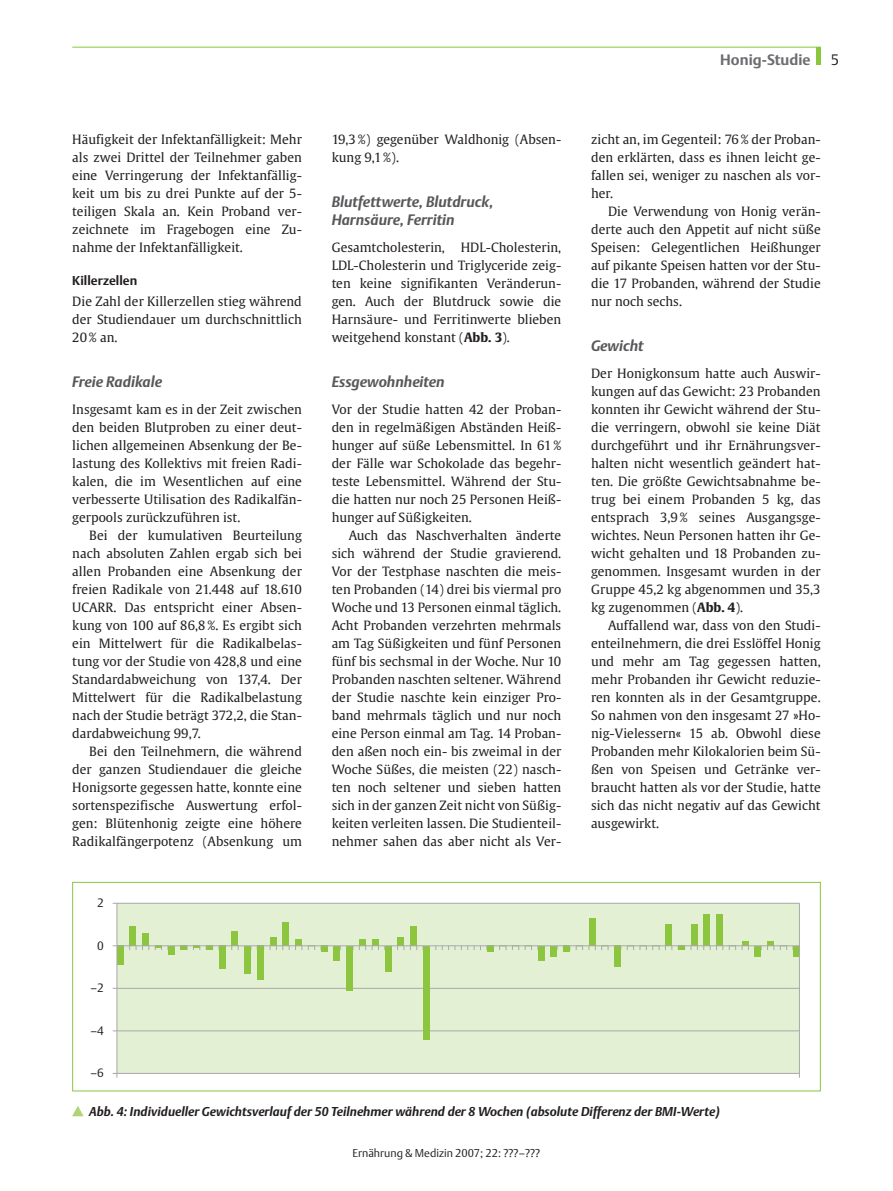
<style>
.page{position:relative;width:893px;height:1191px;background:#fff}
.page>*{position:absolute;margin:0;border:0;box-sizing:border-box;transform-origin:0 0}
.t1{font:italic 700 15px/18px "Thieme Argo One";color:#57585a}
.t2{font:700 15px "Thieme Argo One";letter-spacing:.005em;color:#6c6d70}
.t3{font:15px "Thieme Argo One";color:#231f20}
.t4{font:12.75px/18px "Thieme Gulliver";letter-spacing:.005em;color:#231f20;text-align:justify}
.t5{font:italic 700 12.75px "Thieme Argo One";color:#231f20}
.t6{font:700 12.75px "Thieme Argo One";letter-spacing:.005em;color:#231f20}
.t7{font:12px "Thieme Argo One";color:#231f20}
.t8{font:11.25px "Thieme Argo One";color:#231f20}
.s1{font-weight:700}
</style>
<div class="page">
<div style="left:816px;top:47px;width:5px;height:18px;background:#8bc63e"></div>
<hr style="left:72px;top:47px;width:749px;height:1px;background:#8bc63e">
<div style="left:117px;top:903px;width:682px;height:170px;background:#e4f0d4"></div>
<div style="left:72px;top:882px;width:749px;height:209px;border:1px solid #8bc63e"></div>
<hr style="left:113px;top:903px;width:686px;height:1px;background:#a8a9ad">
<hr style="left:113px;top:988px;width:686px;height:1px;background:#a8a9ad">
<hr style="left:113px;top:1030px;width:686px;height:1px;background:#a8a9ad">
<hr style="left:113px;top:1073px;width:686px;height:1px;background:#a8a9ad">
<svg style="left:123px;top:946px;width:7px;height:4px"></svg>
<svg style="left:136px;top:946px;width:13px;height:4px"></svg>
<svg style="left:225px;top:946px;width:7px;height:4px"></svg>
<svg style="left:270px;top:946px;width:13px;height:4px"></svg>
<svg style="left:327px;top:946px;width:7px;height:4px"></svg>
<svg style="left:340px;top:946px;width:7px;height:4px"></svg>
<svg style="left:353px;top:946px;width:13px;height:4px"></svg>
<svg style="left:391px;top:946px;width:7px;height:4px"></svg>
<svg style="left:404px;top:946px;width:13px;height:4px"></svg>
<svg style="left:429px;top:946px;width:7px;height:4px"></svg>
<svg style="left:442px;top:946px;width:7px;height:4px"></svg>
<svg style="left:455px;top:946px;width:13px;height:4px"></svg>
<svg style="left:474px;top:946px;width:13px;height:4px"></svg>
<svg style="left:544px;top:946px;width:7px;height:4px"></svg>
<svg style="left:691px;top:946px;width:13px;height:4px"></svg>
<svg style="left:710px;top:946px;width:13px;height:4px"></svg>
<div style="left:117px;top:945px;width:6px;height:20px;background:#8bc63e"></div>
<div style="left:130px;top:926px;width:6px;height:19px;background:#8bc63e"></div>
<div style="left:142px;top:933px;width:7px;height:12px;background:#8bc63e"></div>
<svg style="left:155px;top:946px;width:7px;height:4px"></svg>
<div style="left:168px;top:945px;width:6px;height:9px;background:#8bc63e"></div>
<svg style="left:168px;top:946px;width:32px;height:4px"></svg>
<svg style="left:206px;top:946px;width:7px;height:4px"></svg>
<div style="left:219px;top:945px;width:6px;height:24px;background:#8bc63e"></div>
<div style="left:232px;top:931px;width:6px;height:14px;background:#8bc63e"></div>
<div style="left:244px;top:945px;width:7px;height:28px;background:#8bc63e"></div>
<div style="left:257px;top:945px;width:7px;height:34px;background:#8bc63e"></div>
<div style="left:270px;top:937px;width:6px;height:8px;background:#8bc63e"></div>
<div style="left:283px;top:922px;width:6px;height:23px;background:#8bc63e"></div>
<svg style="left:321px;top:946px;width:6px;height:6px"></svg>
<div style="left:334px;top:945px;width:6px;height:15px;background:#8bc63e"></div>
<div style="left:347px;top:945px;width:6px;height:45px;background:#8bc63e"></div>
<div style="left:359px;top:939px;width:7px;height:6px;background:#8bc63e"></div>
<svg style="left:372px;top:939px;width:13px;height:11px"></svg>
<div style="left:385px;top:945px;width:6px;height:26px;background:#8bc63e"></div>
<div style="left:398px;top:937px;width:6px;height:8px;background:#8bc63e"></div>
<div style="left:410px;top:926px;width:7px;height:19px;background:#8bc63e"></div>
<div style="left:793px;top:945px;width:6px;height:11px;background:#8bc63e"></div>
<svg style="left:761px;top:941px;width:13px;height:9px"></svg>
<div style="left:755px;top:945px;width:6px;height:11px;background:#8bc63e"></div>
<svg style="left:742px;top:941px;width:13px;height:9px"></svg>
<div style="left:716px;top:914px;width:7px;height:31px;background:#8bc63e"></div>
<div style="left:704px;top:914px;width:6px;height:31px;background:#8bc63e"></div>
<div style="left:691px;top:924px;width:6px;height:21px;background:#8bc63e"></div>
<svg style="left:678px;top:946px;width:7px;height:4px"></svg>
<div style="left:665px;top:924px;width:7px;height:21px;background:#8bc63e"></div>
<div style="left:614px;top:945px;width:7px;height:22px;background:#8bc63e"></div>
<div style="left:589px;top:918px;width:6px;height:27px;background:#8bc63e"></div>
<svg style="left:563px;top:946px;width:7px;height:6px"></svg>
<div style="left:551px;top:945px;width:6px;height:11px;background:#8bc63e"></div>
<div style="left:538px;top:945px;width:6px;height:15px;background:#8bc63e"></div>
<svg style="left:487px;top:946px;width:6px;height:6px"></svg>
<div style="left:423px;top:945px;width:6px;height:94px;background:#8bc63e"></div>
<svg style="left:289px;top:939px;width:26px;height:11px"></svg>
<svg style="left:493px;top:946px;width:26px;height:4px"></svg>
<svg style="left:525px;top:946px;width:13px;height:4px"></svg>
<svg style="left:576px;top:946px;width:7px;height:4px"></svg>
<svg style="left:589px;top:946px;width:32px;height:4px"></svg>
<svg style="left:627px;top:946px;width:7px;height:4px"></svg>
<svg style="left:640px;top:946px;width:32px;height:4px"></svg>
<svg style="left:729px;top:946px;width:7px;height:4px"></svg>
<svg style="left:780px;top:946px;width:7px;height:4px"></svg>
<hr style="left:113px;top:945px;width:686px;height:1px;background:#a8a9ad">
<hr style="left:799px;top:903px;width:1px;height:174px;background:#a8a9ad">
<hr style="left:117px;top:903px;width:1px;height:174px;background:#a8a9ad">
<p class="t4" style="left:72px;top:131px;width:231px">Häufigkeit der Infektanfälligkeit: Mehr als zwei Drittel der Teilnehmer gaben eine Verringerung der Infektanfällig&shy;keit um bis zu drei Punkte auf der 5- teiligen Skala an. Kein Proband ver&shy;zeichnete im Fragebogen eine Zu&shy;nahme der Infektanfälligkeit.</p>
<p class="t6" style="left:72px;top:273px;width:67px">Killerzellen</p>
<p class="t4" style="left:72px;top:293px;width:231px">Die Zahl der Killerzellen stieg während der Studiendauer um durchschnittlich 20% an.</p>
<p class="t1" style="left:72px;top:373px;width:91px">Freie Radikale</p>
<p class="t4" style="left:72px;top:401px;width:231px">Insgesamt kam es in der Zeit zwischen den beiden Blutproben zu einer deut&shy;lichen allgemeinen Absenkung der Be&shy;lastung des Kollektivs mit freien Radi&shy;kalen, die im Wesentlichen auf eine verbesserte Utilisation des Radikalfän&shy;gerpools zurückzuführen ist.</p>
<p class="t4" style="left:72px;top:527px;width:231px;text-indent:17px">Bei der kumulativen Beurteilung nach absoluten Zahlen ergab sich bei allen Probanden eine Absenkung der freien Radikale von 21.448 auf 18.610<br>UCARR. Das entspricht einer Absen&shy;kung von 100 auf 86,8%. Es ergibt sich ein Mittelwert für die Radikalbelas&shy;tung vor der Studie von 428,8 und eine Standardabweichung von 137,4. Der Mittelwert für die Radikalbelastung nach der Studie beträgt 372,2, die Stan&shy;dardabweichung 99,7.</p>
<p class="t4" style="left:72px;top:743px;width:231px;text-indent:17px">Bei den Teilnehmern, die während der ganzen Studiendauer die gleiche Honigsorte gegessen hatte, konnte eine sortenspezifische Auswertung erfol&shy;gen: Blütenhonig zeigte eine höhere Radikalfängerpotenz (Absenkung um</p>
<p class="t4" style="left:332px;top:131px;width:231px">19,3%) gegenüber Waldhonig (Absen&shy;kung 9,1%).</p>
<p class="t1" style="left:332px;top:193px;width:163px">Blutfettwerte, Blutdruck,<br>Harnsäure, Ferritin</p>
<p class="t4" style="left:332px;top:239px;width:231px">Gesamtcholesterin, HDL-Cholesterin, LDL-Cholesterin und Triglyceride zeig&shy;ten keine signifikanten Veränderun&shy;gen. Auch der Blutdruck sowie die Harnsäure- und Ferritinwerte blieben weitgehend konstant (<span class="s1">Abb. 3</span>).</p>
<p class="t1" style="left:332px;top:373px;width:114px">Essgewohnheiten</p>
<p class="t4" style="left:332px;top:401px;width:231px">Vor der Studie hatten 42 der Proban&shy;den in regelmäßigen Abständen Heiß&shy;hunger auf süße Lebensmittel. In 61% der Fälle war Schokolade das begehr&shy;teste Lebensmittel. Während der Stu&shy;die hatten nur noch 25 Personen Heiß&shy;hunger auf Süßigkeiten.</p>
<p class="t4" style="left:332px;top:527px;width:231px;text-indent:17px">Auch das Naschverhalten änderte sich während der Studie gravierend.<br>Vor der Testphase naschten die meis&shy;ten Probanden (14) drei bis viermal pro Woche und 13 Personen einmal täglich.<br>Acht Probanden verzehrten mehrmals am Tag Süßigkeiten und fünf Personen fünf bis sechsmal in der Woche. Nur 10<br>Probanden naschten seltener. Während der Studie naschte kein einziger Pro&shy;band mehrmals täglich und nur noch eine Person einmal am Tag. 14 Proban&shy;den aßen noch ein- bis zweimal in der Woche Süßes, die meisten (22) nasch&shy;ten noch seltener und sieben hatten sich in der ganzen Zeit nicht von Süßig&shy;keiten verleiten lassen. Die Studienteil&shy;nehmer sahen das aber nicht als Ver-</p>
<p class="t2" style="left:720px;top:51px;width:92px">Honig-Studie</p>
<p class="t3" style="left:831px;top:51px;width:10px">5</p>
<p class="t4" style="left:591px;top:131px;width:231px">zicht an, im Gegenteil: 76% der Proban&shy;den erklärten, dass es ihnen leicht ge&shy;fallen sei, weniger zu naschen als vor&shy;her.</p>
<p class="t4" style="left:591px;top:203px;width:231px;text-indent:17px">Die Verwendung von Honig verän&shy;derte auch den Appetit auf nicht süße Speisen: Gelegentlichen Heißhunger auf pikante Speisen hatten vor der Stu&shy;die 17 Probanden, während der Studie nur noch sechs.</p>
<p class="t1" style="left:591px;top:337px;width:54px">Gewicht</p>
<p class="t4" style="left:591px;top:365px;width:231px">Der Honigkonsum hatte auch Auswir&shy;kungen auf das Gewicht: 23 Probanden konnten ihr Gewicht während der Stu&shy;die verringern, obwohl sie keine Diät durchgeführt und ihr Ernährungsver&shy;halten nicht wesentlich geändert hat&shy;ten. Die größte Gewichtsabnahme be&shy;trug bei einem Probanden 5 kg, das entsprach 3,9% seines Ausgangsge&shy;wichtes. Neun Personen hatten ihr Ge&shy;wicht gehalten und 18 Probanden zu&shy;genommen. Insgesamt wurden in der Gruppe 45,2 kg abgenommen und 35,3 kg zugenommen (<span class="s1">Abb. 4</span>).</p>
<p class="t4" style="left:591px;top:617px;width:231px;text-indent:17px">Auffallend war, dass von den Studi&shy;enteilnehmern, die drei Esslöffel Honig und mehr am Tag gegessen hatten, mehr Probanden ihr Gewicht reduzie&shy;ren konnten als in der Gesamtgruppe.<br>So nahmen von den insgesamt 27 »Ho&shy;nig-Vielessern« 15 ab. Obwohl diese Probanden mehr Kilokalorien beim Sü&shy;ßen von Speisen und Getränke ver&shy;braucht hatten als vor der Studie, hatte sich das nicht negativ auf das Gewicht ausgewirkt.</p>
<p class="t7" style="left:97px;top:896px;width:8px">2</p>
<p class="t7" style="left:97px;top:938px;width:8px">0</p>
<p class="t7" style="left:90px;top:981px;width:15px">–2</p>
<p class="t7" style="left:90px;top:1023px;width:15px">–4</p>
<p class="t7" style="left:90px;top:1066px;width:15px">–6</p>
<p class="t5" style="left:89px;top:1104px;width:632px">Abb. 4: Individueller Gewichtsverlauf der 50 Teilnehmer während der 8 Wochen (absolute Differenz der BMI-Werte)</p>
<p class="t8" style="left:353px;top:1146px;width:189px">Ernährung &amp; Medizin 2007; 22: ???–???</p>
</div>
